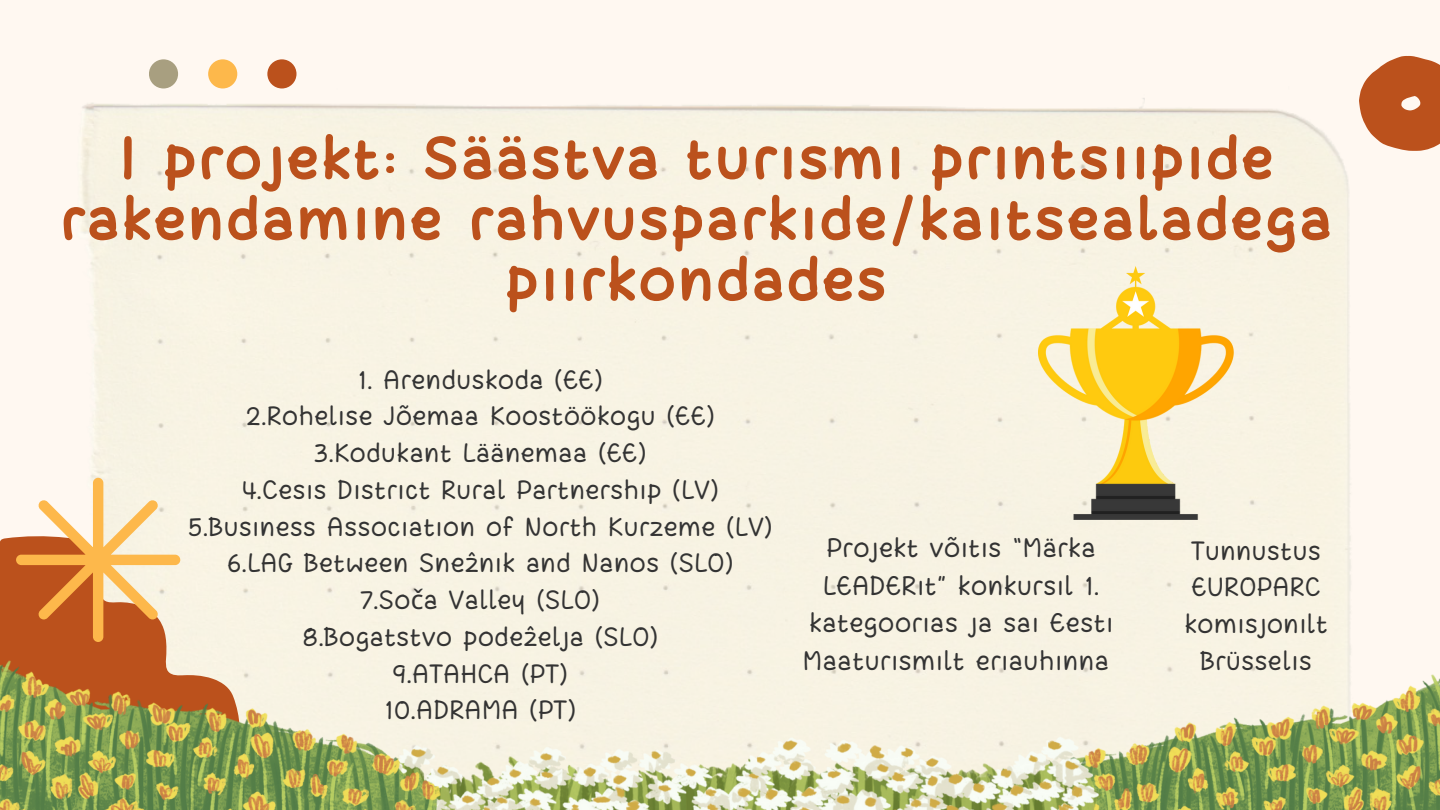
<style>
.page{position:relative;width:1440px;height:810px;background:#fff8f1}
.page>*{position:absolute;margin:0;border:0;box-sizing:border-box;transform-origin:0 0}
.t1{font:700 61px/60.8px "monties";color:#bb511c;text-align:center}
.t2{font:26.8px/37.5px "monties";color:#333;text-align:center}
.t3{font:26.5px/36.8px "monties";color:#333;text-align:center}
.s1{font-family:"Noto Sans"}
</style>
<div class="page">
<div style="left:81px;top:87px;width:1270px;height:650px;background:#f8f3e3"></div>
<svg style="left:0;top:535px;width:242px;height:115px;fill:#f8f3e3"></svg>
<img style="left:996px;top:665px;width:444px;height:145px">
<img style="left:445px;top:737px;width:677px;height:73px">
<img style="left:0;top:650px;width:445px;height:160px">
<svg style="left:1359px;top:56px;width:81px;height:95px"></svg>
<svg style="left:16px;top:478px;width:164px;height:164px"></svg>
<div style="left:267px;top:59px;width:30px;height:29px;background:#bb511c;border-radius:50%"></div>
<div style="left:208px;top:59px;width:29px;height:29px;background:#fdb84b;border-radius:50%"></div>
<div style="left:149px;top:59px;width:29px;height:29px;background:#a89f80;border-radius:50%"></div>
<img style="left:1039px;top:267px;width:195px;height:253px">
<h1 class="t1" style="left:59px;top:134px;width:1275px">I projekt: Säästva turismi printsiipide rakendamine rahvusparkide/kaitsealadega piirkondades</h1>
<p class="t3" style="left:188px;top:364px;width:586px">1. Arenduskoda (EE)<br>2.Rohelise Jõemaa Koostöökogu (EE)<br>3.Kodukant Läänemaa (EE)<br>4.Cesis District Rural Partnership (LV)<br>5.Business Association of North Kurzeme (LV)<br>6.LAG Between Snežnik and Nanos (SLO)<br>7.So<span class="s1">č</span>a Valley (SLO)<br>8.Bogatstvo podeželja (SLO)<br>9.ATAHCA (PT)<br>10.ADRAMA (PT)</p>
<p class="t2" style="left:803px;top:532px;width:313px">Projekt võitis “Märka<br>LEADERit” konkursil 1. kategoorias ja sai Eesti<br>Maaturismilt eriauhinna</p>
<p class="t3" style="left:1184px;top:535px;width:145px">Tunnustus<br>EUROPARC komisjonilt<br>Brüsselis</p>
</div>
